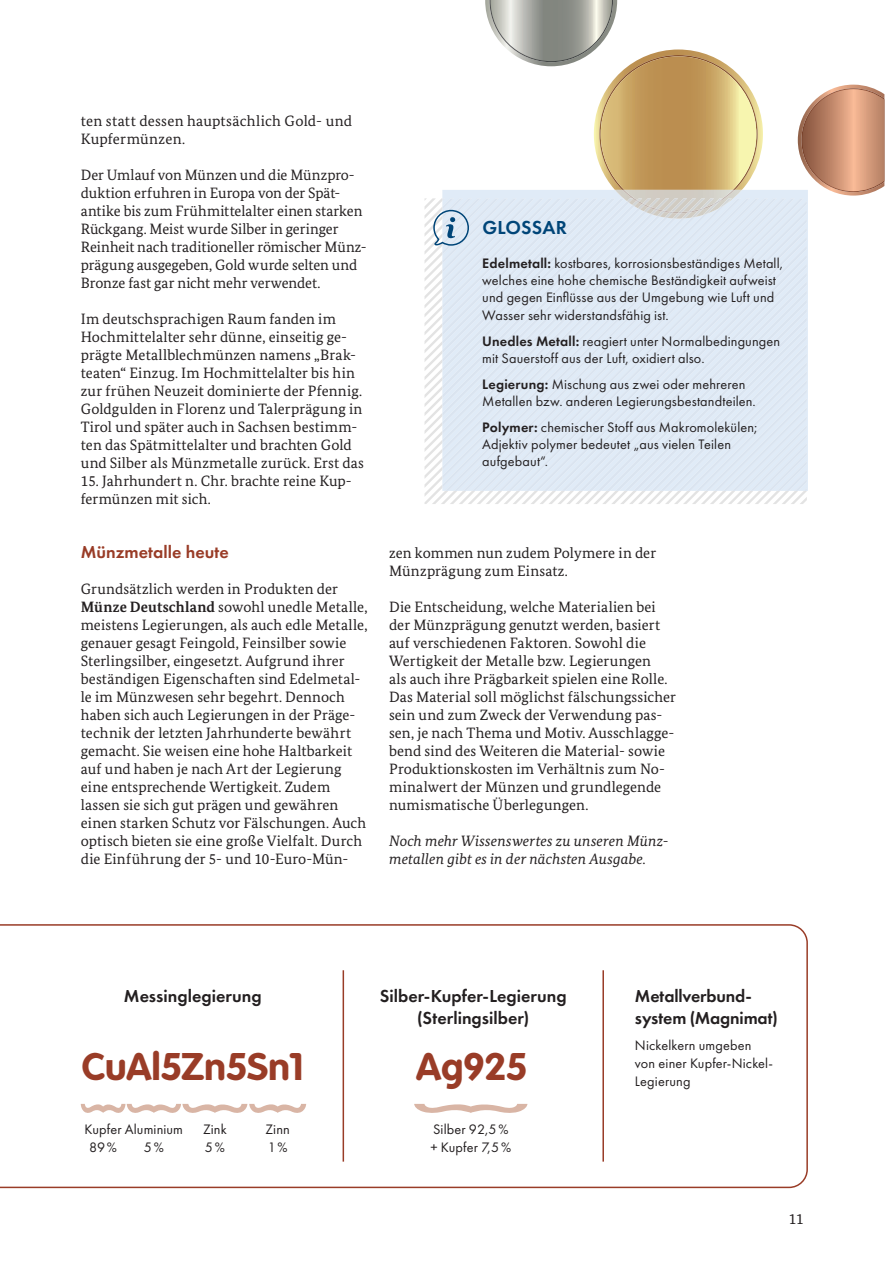
<style>
.page{position:relative;width:885px;height:1263px;background:#fff}
.page>*{position:absolute;margin:0;border:0;box-sizing:border-box;transform-origin:0 0}
.t1{font:700 37.5px "Folks";color:#993c27}
.t2{font:600 19.5px "Futura PT";letter-spacing:.01em;color:#004578}
.t3{font:600 18px/21.6px "Futura PT";color:#231f20}
.t4{font:600 18px "Futura PT";color:#993c27}
.t5{font:15px/18px "Bundes Serif";letter-spacing:.005em;color:#231f20}
.t6{font:italic 15px/18px "Bundes Serif";letter-spacing:.01em;color:#231f20}
.t7{font:14.25px/17.1px "Futura PT";letter-spacing:.01em;color:#231f20}
.s1{font-weight:700}
.s2{font-weight:600}
</style>
<div class="page">
<svg style="left:424px;top:0;width:460px;height:504px"></svg>
<svg style="left:0;top:924px;width:808px;height:264px"></svg>
<svg style="left:414px;top:1104px;width:113px;height:10px"></svg>
<svg style="left:81px;top:1104px;width:225px;height:10px"></svg>
<hr style="left:343px;top:970px;width:1px;height:191px;background:#993c27">
<hr style="left:602px;top:970px;width:2px;height:191px;background:#993c27">
<p class="t5" style="left:81px;top:112px;width:273px">ten statt dessen hauptsächlich Gold- und<br>Kupfermünzen.</p>
<p class="t5" style="left:81px;top:166px;width:287px">Der Umlauf von Münzen und die Münzpro&shy;duktion erfuhren in Europa von der Spät&shy;antike bis zum Frühmittelalter einen starken Rückgang. Meist wurde Silber in geringer Reinheit nach traditioneller römischer Münz&shy;prägung ausgegeben, Gold wurde selten und Bronze fast gar nicht mehr verwendet.</p>
<p class="t5" style="left:81px;top:310px;width:285px">Im deutschsprachigen Raum fanden im Hochmittelalter sehr dünne, einseitig ge&shy;prägte Metallblechmünzen namens „Brak&shy;teaten“ Einzug. Im Hochmittelalter bis hin zur frühen Neuzeit dominierte der Pfennig.<br>Goldgulden in Florenz und Talerprägung in Tirol und später auch in Sachsen bestimm&shy;ten das Spätmittelalter und brachten Gold und Silber als Münzmetalle zurück. Erst das</p>
<p class="t5" style="left:81px;top:472px;width:272px">15. Jahrhundert n. Chr. brachte reine Kup&shy;fermünzen mit sich.</p>
<p class="t4" style="left:81px;top:541px;width:150px">Münzmetalle heute</p>
<p class="t5" style="left:81px;top:580px;width:288px">Grundsätzlich werden in Produkten der <span class="s1">Münze Deutschland</span> sowohl unedle Metalle, meistens Legierungen, als auch edle Metalle, genauer gesagt Feingold, Feinsilber sowie Sterlingsilber, eingesetzt. Aufgrund ihrer beständigen Eigenschaften sind Edelmetal&shy;le im Münzwesen sehr begehrt. Dennoch haben sich auch Legierungen in der Präge&shy;technik der letzten Jahrhunderte bewährt gemacht. Sie weisen eine hohe Haltbarkeit auf und haben je nach Art der Legierung eine entsprechende Wertigkeit. Zudem lassen sie sich gut prägen und gewähren einen starken Schutz vor Fälschungen. Auch optisch bieten sie eine große Vielfalt. Durch die Einführung der 5- und 10-Euro-Mün-</p>
<h2 class="t2" style="left:482px;top:215px;width:86px">GLOSSAR</h2>
<p class="t7" style="left:482px;top:255px;width:302px"><span class="s2">Edelmetall:</span> kostbares, korrosionsbeständiges Metall, welches eine hohe chemische Beständigkeit aufweist und gegen Einflüsse aus der Umgebung wie Luft und Wasser sehr widerstandsfähig ist.</p>
<p class="t7" style="left:482px;top:332px;width:299px"><span class="s2">Unedles Metall:</span> reagiert unter Normalbedingungen mit Sauerstoff aus der Luft, oxidiert also.</p>
<p class="t7" style="left:482px;top:375px;width:275px"><span class="s2">Legierung:</span> Mischung aus zwei oder mehreren<br>Metallen bzw. anderen Legierungsbestandteilen.</p>
<p class="t7" style="left:482px;top:419px;width:277px"><span class="s2">Polymer:</span> chemischer Stoff aus Makromolekülen;<br>Adjektiv polymer bedeutet „aus vielen Teilen aufgebaut“.</p>
<p class="t5" style="left:389px;top:544px;width:269px">zen kommen nun zudem Polymere in der<br>Münzprägung zum Einsatz.</p>
<p class="t5" style="left:389px;top:598px;width:288px">Die Entscheidung, welche Materialien bei der Münzprägung genutzt werden, basiert auf verschiedenen Faktoren. Sowohl die Wertigkeit der Metalle bzw. Legierungen<br>als auch ihre Prägbarkeit spielen eine Rolle.<br>Das Material soll möglichst fälschungssicher sein und zum Zweck der Verwendung pas&shy;sen, je nach Thema und Motiv. Ausschlagge&shy;bend sind des Weiteren die Material- sowie Produktionskosten im Verhältnis zum No&shy;minalwert der Münzen und grundlegende numismatische Überlegungen.</p>
<p class="t6" style="left:389px;top:832px;width:281px">Noch mehr Wissenswertes zu unseren Münz&shy;metallen gibt es in der nächsten Ausgabe.</p>
<p class="t3" style="left:124px;top:985px;width:139px">Messinglegierung</p>
<p class="t3" style="left:380px;top:985px;width:188px;text-align:center">Silber-Kupfer-Legierung (Sterlingsilber)</p>
<h1 class="t1" style="left:82px;top:1044px;width:222px">CuAl5Zn5Sn1</h1>
<h1 class="t1" style="left:417px;top:1044px;width:112px">Ag925</h1>
<p class="t7" style="left:89px;top:1120px;width:95px;line-height:18px;text-indent:-5px">Kupfer Aluminium<br>89 %</p>
<p class="t7" style="left:430px;top:1120px;width:82px;line-height:18px">Silber 92,5 % + Kupfer 7,5 %</p>
<p class="t7" style="left:203px;top:1120px;width:25px;line-height:18px">Zink<br>5 %</p>
<p class="t7" style="left:266px;top:1120px;width:26px;line-height:18px">Zinn<br>1 %</p>
<p class="t7" style="left:144px;top:1138px;width:21px">5 %</p>
<p class="t3" style="left:635px;top:985px;width:144px">Metallverbund&shy;system (Magnimat)</p>
<p class="t7" style="left:635px;top:1036px;width:140px;line-height:18px">Nickelkern umgeben von einer Kupfer-Nickel-<br>Legierung</p>
<p class="t5" style="left:789px;top:1210px;width:16px">11</p>
</div>
